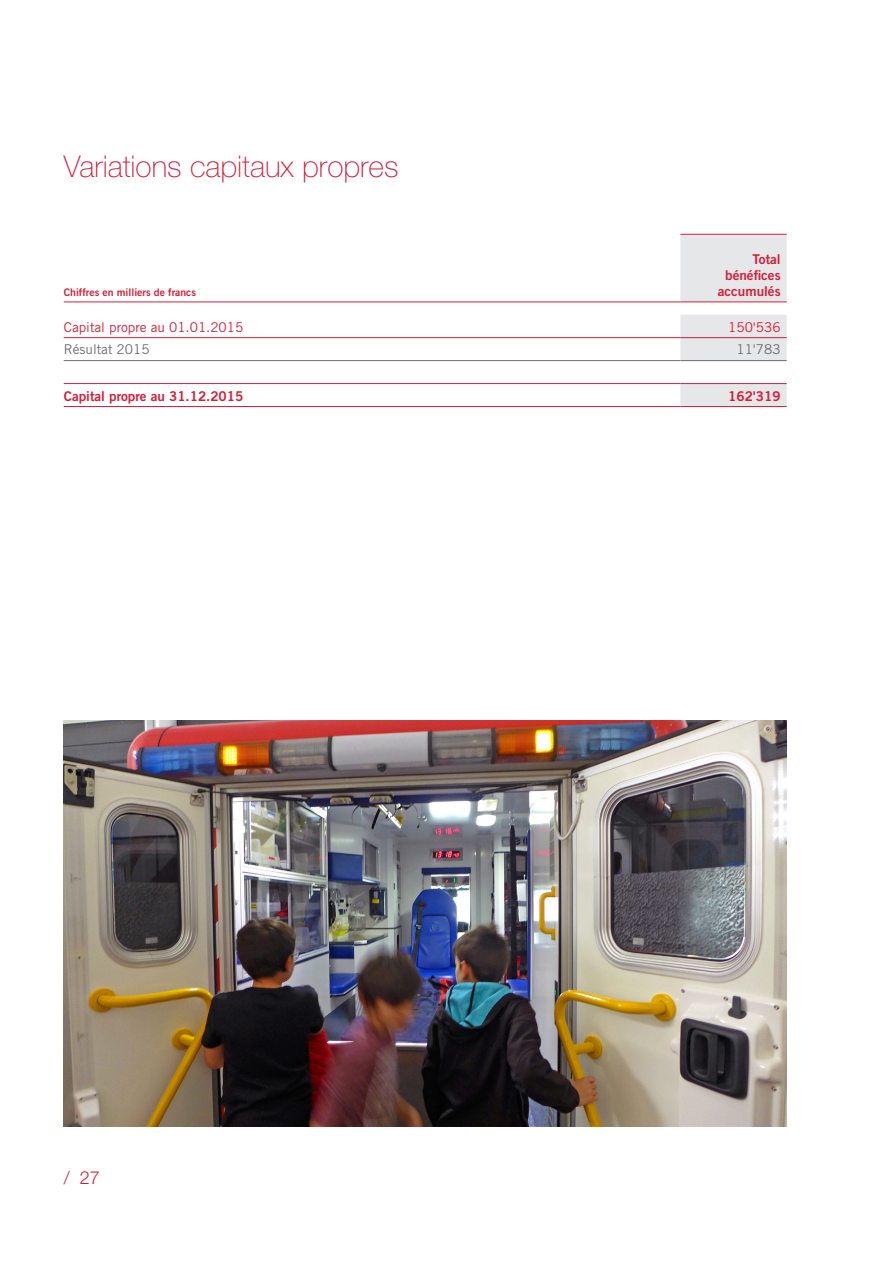
<style>
.page{position:relative;width:893px;height:1263px;background:#fff}
.page>*{position:absolute;margin:0;border:0;box-sizing:border-box;transform-origin:0 0}
.Titre{font:100 30px "Helvetica Neue";color:#d31e39}
.t1{font:300 18px "Helvetica Neue";color:#d31e39}
.t2{font:13.5px "Trade Gothic Bold Two";color:#d31e39}
.t3{font:13.5px "Trade Gothic";color:#d31e39}
.t4{font:13.5px "Trade Gothic";color:#6c6d70}
.t5{font:10.5px "Trade Gothic Bold Two";color:#d31e39}
</style>
<div class="page">
<svg style="left:680px;top:235px;width:107px;height:171px"></svg>
<hr style="left:680px;top:234px;width:107px;height:1px;background:#d31e39">
<hr style="left:680px;top:302px;width:107px;height:1px;background:#d31e39">
<hr style="left:64px;top:302px;width:616px;height:1px;background:#d31e39">
<hr style="left:64px;top:360px;width:616px;height:1px;background:#6c6d70">
<hr style="left:680px;top:360px;width:107px;height:1px;background:#6c6d70">
<hr style="left:64px;top:337px;width:616px;height:1px;background:#d31e39">
<hr style="left:680px;top:337px;width:107px;height:1px;background:#d31e39">
<hr style="left:64px;top:383px;width:616px;height:1px;background:#d31e39">
<hr style="left:680px;top:383px;width:107px;height:1px;background:#d31e39">
<hr style="left:64px;top:406px;width:616px;height:1px;background:#d31e39">
<hr style="left:680px;top:406px;width:107px;height:1px;background:#d31e39">
<img style="left:64px;top:720px;width:723px;height:407px">
<p class="Titre" style="left:64px;top:149px;width:336px">Variations capitaux propres</p>
<p class="t5" style="left:64px;top:286px;width:134px">Chiffres en milliers de francs</p>
<p class="t2" style="left:752px;top:250px;width:30px">Total</p>
<p class="t2" style="left:725px;top:267px;width:57px">bénéfices</p>
<p class="t2" style="left:718px;top:283px;width:65px">accumulés</p>
<p class="t3" style="left:64px;top:319px;width:181px">Capital propre au 01.01.2015</p>
<p class="t3" style="left:728px;top:319px;width:54px">150'536</p>
<p class="t4" style="left:64px;top:341px;width:87px">Résultat 2015</p>
<p class="t4" style="left:736px;top:341px;width:46px">11'783</p>
<p class="t2" style="left:64px;top:387px;width:181px">Capital propre au 31.12.2015</p>
<p class="t2" style="left:728px;top:387px;width:54px">162'319</p>
<p class="t1" style="left:64px;top:1166px;width:38px">/ 27</p>
</div>
